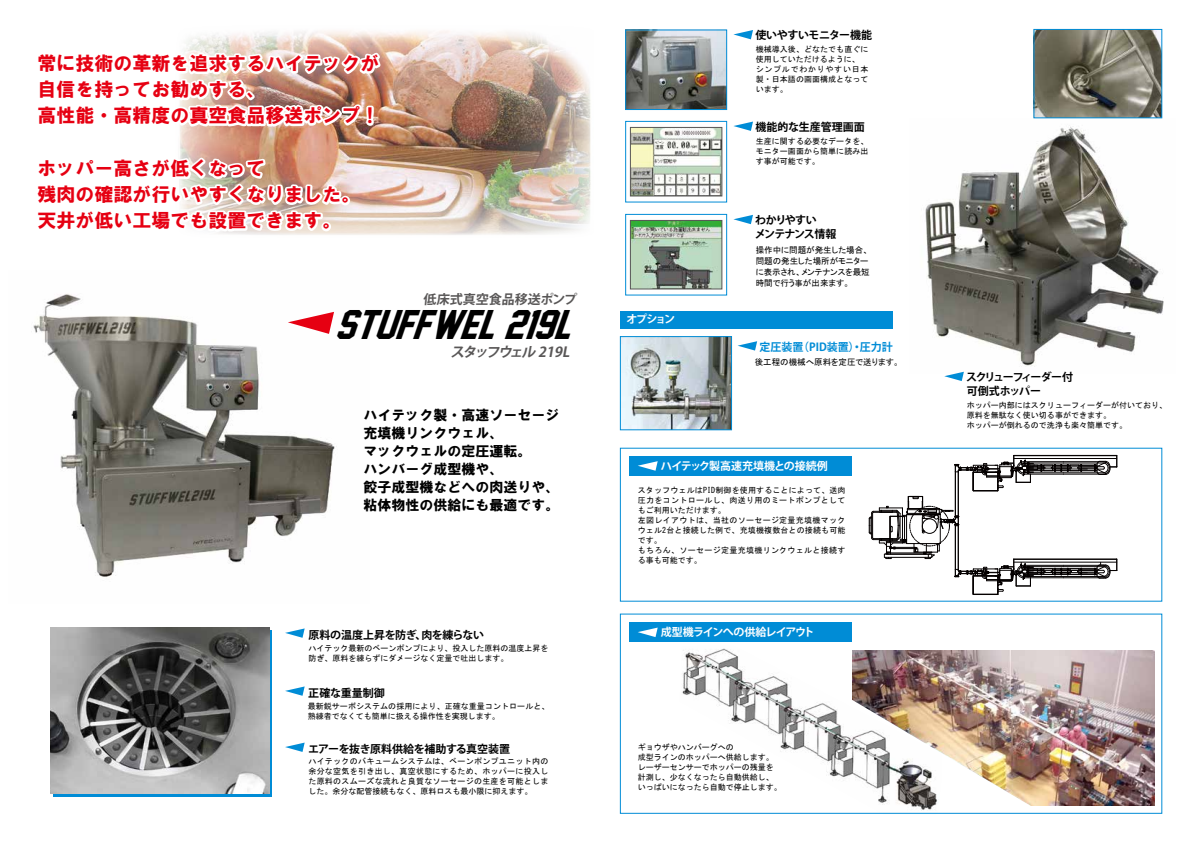
<style>
.page{position:relative;width:1191px;height:842px;background:#fff}
.page>*{position:absolute;margin:0;border:0;box-sizing:border-box;transform-origin:0 0}
.t1{font:italic 37.8px "Jersey M54";color:#000;scale:1.06 1}
.t2{font:19px/26px "HG Soei Kakugothic UB";color:#e60012}
.t3{font:14px/18px "HG Soei Kakugothic UB";color:#000}
.t4{font:italic 700 13.8px "Koz Go Pr 6 N";color:#595757}
.t5{font:700 13px "Koz Go Pr 6 N";color:#595757}
.t6{font:700 11px "Koz Go Pr 6 N";letter-spacing:-.04em;color:#000}
.t7{font:700 11px "Koz Go Pr 6 N";letter-spacing:-.06em;color:#fff}
.t8{font:700 11px/14px "Koz Go Pr 6 N";letter-spacing:-.105em;color:#000}
.t9{font:700 11px "Koz Go Pr 6 N";color:#000}
.t10{font:700 11px "Koz Go Pr 6 N";letter-spacing:-.01em;color:#fff}
.t11{font:700 11px "Koz Go Pr 6 N";color:#008cd6}
.t12{font:700 11px/14px "Koz Go Pr 6 N";letter-spacing:-.085em;color:#000}
.t13{font:8.5px/11px "MS P Gothic";color:#000}
.t14{font:8px/10px "MS Gothic";color:#000}
.t15{font:8px/10px "MS Gothic";letter-spacing:.04em;color:#000}
.s1{font-family:"MS Gothic";font-size:8px}
</style>
<div class="page">
<img style="left:925px;top:126px;width:239px;height:246px">
<svg style="left:53px;top:630px;width:219px;height:167px"></svg>
<img style="left:184px;top:31px;width:407px;height:204px">
<svg style="left:33px;top:49px;width:351px;height:528px"></svg>
<svg style="left:285px;top:628px;width:20px;height:10px"></svg>
<svg style="left:285px;top:742px;width:20px;height:10px"></svg>
<svg style="left:285px;top:686px;width:20px;height:10px"></svg>
<svg style="left:733px;top:30px;width:20px;height:9px"></svg>
<svg style="left:733px;top:122px;width:20px;height:9px"></svg>
<svg style="left:733px;top:215px;width:20px;height:9px"></svg>
<svg style="left:944px;top:372px;width:20px;height:9px"></svg>
<svg style="left:869px;top:455px;width:248px;height:140px"></svg>
<hr style="left:958px;top:526px;width:1px;height:43px;background:#040000">
<hr style="left:955px;top:526px;width:1px;height:43px;background:#040000">
<hr style="left:958px;top:472px;width:1px;height:43px;background:#040000">
<hr style="left:955px;top:472px;width:1px;height:43px;background:#040000">
<img style="left:1035px;top:31px;width:125px;height:85px">
<div style="left:629px;top:456px;width:223px;height:20px;background:#008cd6"></div>
<svg style="left:638px;top:461px;width:19px;height:10px"></svg>
<img style="left:627px;top:31px;width:98px;height:77px">
<div style="left:625px;top:29px;width:102px;height:81px;border:1px solid #008cd6"></div>
<img style="left:50px;top:627px;width:219px;height:167px">
<div style="left:625px;top:121px;width:102px;height:82px;border:1px solid #008cd6"></div>
<div style="left:625px;top:214px;width:102px;height:82px;border:1px solid #008cd6"></div>
<img style="left:632px;top:129px;width:88px;height:65px">
<div style="left:630px;top:127px;width:92px;height:69px;border:1px solid #595757"></div>
<img style="left:632px;top:222px;width:88px;height:65px">
<div style="left:630px;top:220px;width:92px;height:69px;border:1px solid #595757"></div>
<div style="left:620px;top:311px;width:272px;height:17px;background:#008cd6"></div>
<img style="left:622px;top:338px;width:108px;height:90px">
<div style="left:620px;top:336px;width:112px;height:94px;border:1px solid #008cd6"></div>
<img style="left:941px;top:651px;width:213px;height:154px">
<img style="left:941px;top:699px;width:90px;height:107px">
<img style="left:682px;top:648px;width:259px;height:163px">
<div style="left:620px;top:614px;width:542px;height:200px;border:1px solid #008cd6"></div>
<div style="left:629px;top:622px;width:223px;height:20px;background:#008cd6"></div>
<svg style="left:638px;top:627px;width:19px;height:10px"></svg>
<svg style="left:737px;top:341px;width:20px;height:10px"></svg>
<div style="left:1033px;top:29px;width:129px;height:89px;border:1px solid #008cd6"></div>
<h2 class="t2" style="left:37px;top:51px;width:343px">常に技術の革新を追求するハイテックが自信を持ってお勧めする、<br>高性能・高精度の真空食品移送ポンプ!</h2>
<h2 class="t2" style="left:37px;top:156px;width:324px">ホッパー高さが低くなって<br>残肉の確認が行いやすくなりました。天井が低い工場でも設置できます。</h2>
<h3 class="t5" style="left:423px;top:292px;width:157px">低床式真空食品移送ポンプ</h3>
<h1 class="t1" style="left:335px;top:304px;width:217px">STUFFWEL 219</h1>
<h1 class="t1" style="left:553px;top:304px;width:27px">L</h1>
<h3 class="t4" style="left:450px;top:344px;width:118px">スタッフウェル 219</h3>
<h3 class="t4" style="left:562px;top:344px;width:13px">L</h3>
<h3 class="t3" style="left:363px;top:406px;width:198px">ハイテック製・高速ソーセージ充填機リンクウェル、<br>マックウェルの定圧運転。<br>ハンバーグ成型機や、<br>餃子成型機などへの肉送りや、粘体物性の供給にも最適です。</h3>
<h3 class="t6" style="left:308px;top:628px;width:177px">原料の温度上昇を防ぎ肉を練らない</h3>
<h3 class="t6" style="left:415px;top:628px;width:12px">、</h3>
<p class="t14" style="left:308px;top:643px;width:241px">ハイテック最新のベーンポンプにより、投入した原料の温度上昇を防ぎ、原料を練らずにダメージなく定量で吐出します。</p>
<h3 class="t9" style="left:308px;top:686px;width:78px">正確な重量制御</h3>
<p class="t14" style="left:308px;top:701px;width:243px">最新鋭サーボシステムの採用により、正確な重量コントロールと、熟練者でなくても簡単に扱える操作性を実現します。</p>
<h3 class="t6" style="left:308px;top:742px;width:203px">エアーを抜き原料供給を補助する真空装置</h3>
<p class="t14" style="left:308px;top:756px;width:241px;text-align:justify">ハイテックのバキュームシステムは、ベーンポンプユニット内の余分な空気を引き出し、真空状態にするため、ホッパーに投入した原料のスムーズな流れと良質なソーセージの生産を可能としました。余分な配管接続もなく、原料ロスも最小限に抑えます。</p>
<h3 class="t6" style="left:755px;top:29px;width:118px">使いやすいモニター機能</h3>
<p class="t14" style="left:755px;top:44px;width:114px">機械導入後、どなたでも直ぐに使用していただけるように、シンプルでわかりやすい日本製・日本語の画面構成となっています。</p>
<h3 class="t9" style="left:755px;top:121px;width:111px">機能的な生産管理画面</h3>
<p class="t14" style="left:755px;top:136px;width:114px;text-align:justify">生産に関する必要なデータを、モニター画面から簡単に読み出す事が可能です。</p>
<h3 class="t7" style="left:626px;top:313px;width:50px">オプション</h3>
<h3 class="t12" style="left:754px;top:214px;width:83px">わかりやすい<br>メンテナンス情報</h3>
<p class="t13" style="left:755px;top:244px;width:115px">操作中に問題が発生した場合、問題の発生した場所がモニターに表示され、メンテナンスを最短時間で行う<span class="s1">事</span>が出来ます。</p>
<h3 class="t11" style="left:759px;top:340px;width:45px">定圧装置</h3>
<h3 class="t11" style="left:798px;top:340px;width:66px">（PID装置）・</h3>
<h3 class="t11" style="left:859px;top:340px;width:34px">圧力計</h3>
<p class="t13" style="left:754px;top:356px;width:146px">後工程の機械へ原料を定圧で送ります。</p>
<h3 class="t10" style="left:661px;top:460px;width:168px">ハイテック製高速充填機との接続例</h3>
<p class="t15" style="left:638px;top:485px;width:209px">スタッフウェルはPID制御を使用することによって、送肉圧力をコントロールし、肉送り用のミートポンプとしてもご利用いただけます。<br>左図レイアウトは、当社のソーセージ定量充填機マックウェル2台と接続した例で、充填機複数台との接続も可能です。<br>もちろん、ソーセージ定量充填機リンクウェルと接続する事も可能です。</p>
<h3 class="t7" style="left:661px;top:626px;width:155px">成型機ラインへの供給レイアウト</h3>
<p class="t14" style="left:638px;top:742px;width:145px">ギョウザやハンバーグへの<br>成型ラインのホッパーへ供給します。レーザーセンサーでホッパーの残量を計測し、少なくなったら自動供給し、いっぱいになったら自動で停止します。</p>
<h3 class="t8" style="left:966px;top:370px;width:108px">スクリューフィーダー付可倒式ホッパー</h3>
<p class="t14" style="left:967px;top:400px;width:201px">ホッパー内部にはスクリューフィーダーが付いており、原料を無駄なく使い切る事ができます。<br>ホッパーが倒れるので洗浄も楽々簡単です。</p>
</div>
